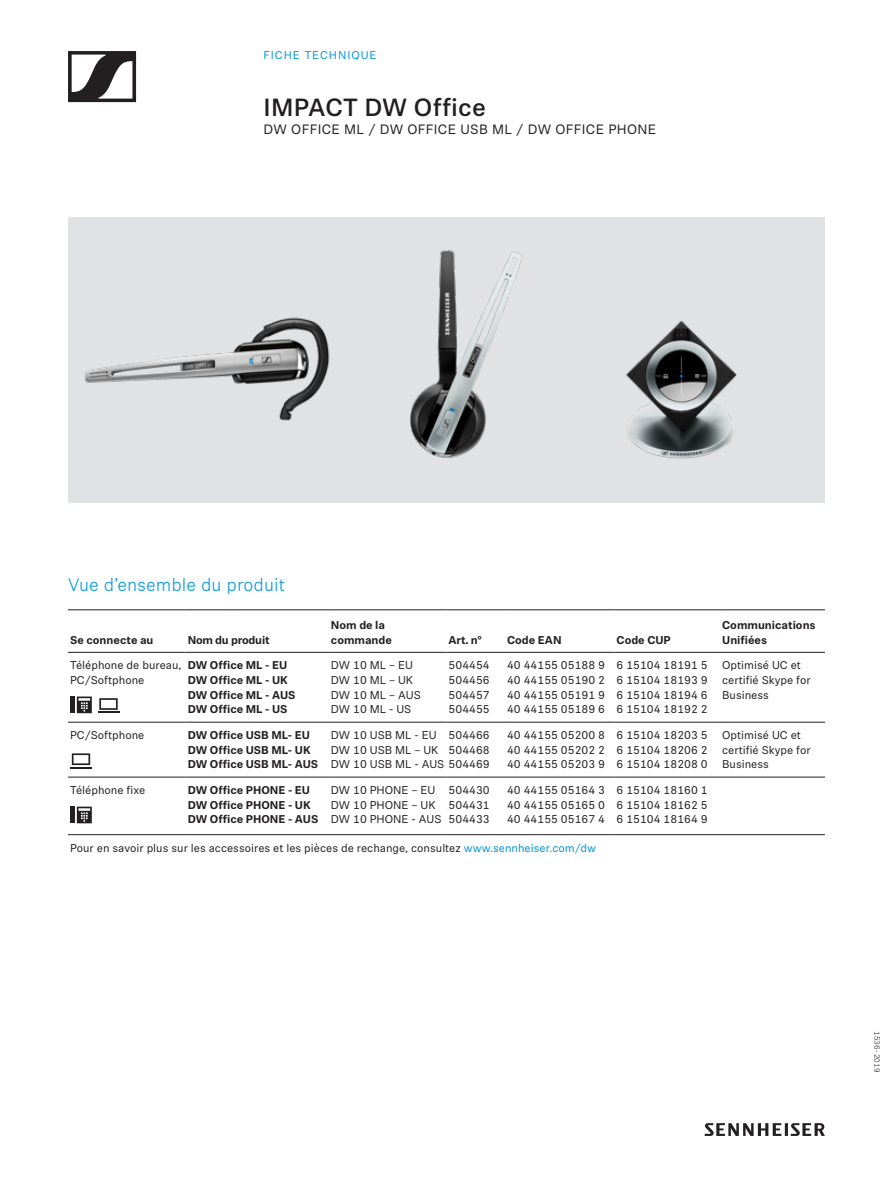
<style>
.page{position:relative;width:893px;height:1187px;background:#fff}
.page>*{position:absolute;margin:0;border:0;box-sizing:border-box;transform-origin:0 0}
.t1{font:500 24.75px "Sennheiser Neue";letter-spacing:.01em;color:#231f20}
.Leadtext{font:300 18px "Sennheiser Neue";color:#0098da}
.t2{font:13.5px "Sennheiser Neue";letter-spacing:.025em;color:#231f20}
.Smalltext_Table{font:11.25px/14.7px "Sennheiser Neue";color:#231f20}
.Smalltext_Table-2{font:700 11.25px/14.7px "Sennheiser Neue";color:#231f20}
.Pageheader___Capital{font:11.25px "Sennheiser Neue";letter-spacing:.08em;color:#0098da}
.Smalltext_Table-3{font:700 11.25px "Sennheiser Neue";letter-spacing:-.02em;color:#231f20}
.t3{font:7.5px "Sennheiser Neue Monospaced";color:#231f20}
.s1{color:#0096d6}
</style>
<div class="page">
<img style="left:68px;top:218px;width:238px;height:284px">
<img style="left:306px;top:218px;width:284px;height:284px">
<img style="left:541px;top:218px;width:283px;height:283px">
<hr style="left:68px;top:609px;width:118px;height:1px;background:#231f20">
<hr style="left:186px;top:609px;width:143px;height:1px;background:#231f20">
<hr style="left:329px;top:609px;width:117px;height:1px;background:#231f20">
<hr style="left:446px;top:609px;width:59px;height:1px;background:#231f20">
<hr style="left:505px;top:609px;width:109px;height:1px;background:#231f20">
<hr style="left:614px;top:609px;width:106px;height:1px;background:#231f20">
<hr style="left:720px;top:609px;width:105px;height:1px;background:#231f20">
<hr style="left:68px;top:652px;width:118px;height:1px;background:#231f20">
<hr style="left:186px;top:652px;width:143px;height:1px;background:#231f20">
<hr style="left:68px;top:722px;width:118px;height:1px;background:#231f20">
<hr style="left:186px;top:722px;width:143px;height:1px;background:#231f20">
<hr style="left:68px;top:776px;width:118px;height:1px;background:#231f20">
<hr style="left:186px;top:776px;width:143px;height:1px;background:#231f20">
<hr style="left:329px;top:776px;width:117px;height:1px;background:#231f20">
<hr style="left:446px;top:776px;width:59px;height:1px;background:#231f20">
<hr style="left:505px;top:776px;width:109px;height:1px;background:#231f20">
<hr style="left:614px;top:776px;width:106px;height:1px;background:#231f20">
<hr style="left:720px;top:776px;width:105px;height:1px;background:#231f20">
<hr style="left:68px;top:834px;width:118px;height:1px;background:#231f20">
<hr style="left:186px;top:834px;width:143px;height:1px;background:#231f20">
<hr style="left:329px;top:834px;width:117px;height:1px;background:#231f20">
<hr style="left:446px;top:834px;width:59px;height:1px;background:#231f20">
<hr style="left:505px;top:834px;width:109px;height:1px;background:#231f20">
<hr style="left:614px;top:834px;width:106px;height:1px;background:#231f20">
<hr style="left:720px;top:834px;width:105px;height:1px;background:#231f20">
<hr style="left:329px;top:652px;width:117px;height:1px;background:#231f20">
<hr style="left:446px;top:652px;width:59px;height:1px;background:#231f20">
<hr style="left:505px;top:652px;width:109px;height:1px;background:#231f20">
<hr style="left:614px;top:652px;width:106px;height:1px;background:#231f20">
<hr style="left:720px;top:652px;width:105px;height:1px;background:#231f20">
<hr style="left:329px;top:722px;width:117px;height:1px;background:#231f20">
<hr style="left:446px;top:722px;width:59px;height:1px;background:#231f20">
<hr style="left:505px;top:722px;width:109px;height:1px;background:#231f20">
<hr style="left:614px;top:722px;width:106px;height:1px;background:#231f20">
<hr style="left:720px;top:722px;width:105px;height:1px;background:#231f20">
<div style="left:70px;top:696px;width:5px;height:17px;background:#231f20"></div>
<svg style="left:77px;top:696px;width:15px;height:17px"></svg>
<svg style="left:99px;top:698px;width:19px;height:11px"></svg>
<hr style="left:98px;top:711px;width:21px;height:2px;background:#231f20">
<svg style="left:72px;top:753px;width:18px;height:12px"></svg>
<hr style="left:70px;top:766px;width:22px;height:2px;background:#231f20">
<div style="left:70px;top:806px;width:5px;height:17px;background:#231f20"></div>
<svg style="left:77px;top:806px;width:15px;height:17px"></svg>
<svg style="left:68px;top:51px;width:68px;height:51px"></svg>
<svg style="left:705px;top:1123px;width:120px;height:12px"></svg>
<p class="Pageheader___Capital" style="left:264px;top:47px;width:114px">FICHE TECHNIQUE</p>
<p class="t1" style="left:264px;top:90px;width:224px">IMPACT DW Office</p>
<p class="t2" style="left:264px;top:120px;width:394px">DW OFFICE ML / DW OFFICE USB ML / DW OFFICE PHONE</p>
<p class="Leadtext" style="left:68px;top:573px;width:218px">Vue d’ensemble du produit</p>
<p class="Smalltext_Table-2" style="left:70px;top:632px;width:85px">Se connecte au</p>
<p class="Smalltext_Table-3" style="left:188px;top:631px;width:83px">Nom du produit</p>
<p class="Smalltext_Table" style="left:70px;top:657px;width:113px">Téléphone de bureau,<br>PC/Softphone</p>
<p class="Smalltext_Table-2" style="left:188px;top:657px;width:101px">DW Office ML - EU</p>
<p class="Smalltext_Table-2" style="left:188px;top:672px;width:102px">DW Office ML - UK</p>
<p class="Smalltext_Table-2" style="left:188px;top:686px;width:109px">DW Office ML - AUS</p>
<p class="Smalltext_Table-2" style="left:188px;top:701px;width:101px">DW Office ML - US</p>
<p class="Smalltext_Table" style="left:70px;top:727px;width:76px">PC/Softphone</p>
<p class="Smalltext_Table-2" style="left:188px;top:727px;width:124px">DW Office USB ML- EU</p>
<p class="Smalltext_Table-2" style="left:188px;top:742px;width:124px">DW Office USB ML- UK</p>
<p class="Smalltext_Table-2" style="left:188px;top:756px;width:132px">DW Office USB ML- AUS</p>
<p class="Smalltext_Table" style="left:70px;top:782px;width:77px">Téléphone fixe</p>
<p class="Smalltext_Table-2" style="left:188px;top:782px;width:124px">DW Office PHONE - EU</p>
<p class="Smalltext_Table-2" style="left:188px;top:796px;width:124px">DW Office PHONE - UK</p>
<p class="Smalltext_Table-2" style="left:188px;top:811px;width:132px">DW Office PHONE - AUS</p>
<p class="Smalltext_Table-2" style="left:331px;top:617px;width:63px">Nom de la commande</p>
<p class="Smalltext_Table" style="left:331px;top:657px;width:84px">DW 10 ML – EU</p>
<p class="Smalltext_Table" style="left:331px;top:672px;width:84px">DW 10 ML – UK</p>
<p class="Smalltext_Table" style="left:331px;top:686px;width:91px">DW 10 ML – AUS</p>
<p class="Smalltext_Table" style="left:331px;top:701px;width:82px">DW 10 ML - US</p>
<p class="Smalltext_Table-2" style="left:449px;top:632px;width:35px">Art. n°</p>
<p class="Smalltext_Table-2" style="left:507px;top:632px;width:56px">Code EAN</p>
<p class="Smalltext_Table-2" style="left:617px;top:632px;width:56px">Code CUP</p>
<p class="Smalltext_Table" style="left:449px;top:657px;width:43px">504454</p>
<p class="Smalltext_Table" style="left:449px;top:672px;width:43px">504456</p>
<p class="Smalltext_Table" style="left:449px;top:686px;width:43px">504457</p>
<p class="Smalltext_Table" style="left:449px;top:701px;width:43px">504455</p>
<p class="Smalltext_Table" style="left:507px;top:657px;width:99px">40 44155 05188 9</p>
<p class="Smalltext_Table" style="left:507px;top:672px;width:99px">40 44155 05190 2</p>
<p class="Smalltext_Table" style="left:507px;top:686px;width:99px">40 44155 05191 9</p>
<p class="Smalltext_Table" style="left:507px;top:701px;width:99px">40 44155 05189 6</p>
<p class="Smalltext_Table" style="left:617px;top:657px;width:93px">6 15104 18191 5</p>
<p class="Smalltext_Table" style="left:617px;top:672px;width:93px">6 15104 18193 9</p>
<p class="Smalltext_Table" style="left:617px;top:686px;width:93px">6 15104 18194 6</p>
<p class="Smalltext_Table" style="left:617px;top:701px;width:93px">6 15104 18192 2</p>
<p class="Smalltext_Table" style="left:331px;top:727px;width:107px">DW 10 USB ML - EU</p>
<p class="Smalltext_Table" style="left:331px;top:741px;width:109px">DW 10 USB ML – UK</p>
<p class="Smalltext_Table" style="left:331px;top:756px;width:160px">DW 10 USB ML - AUS 504469</p>
<p class="Smalltext_Table" style="left:449px;top:727px;width:43px">504466</p>
<p class="Smalltext_Table" style="left:449px;top:741px;width:43px">504468</p>
<p class="Smalltext_Table" style="left:507px;top:727px;width:99px">40 44155 05200 8</p>
<p class="Smalltext_Table" style="left:507px;top:741px;width:99px">40 44155 05202 2</p>
<p class="Smalltext_Table" style="left:507px;top:756px;width:99px">40 44155 05203 9</p>
<p class="Smalltext_Table" style="left:617px;top:727px;width:93px">6 15104 18203 5</p>
<p class="Smalltext_Table" style="left:617px;top:741px;width:93px">6 15104 18206 2</p>
<p class="Smalltext_Table" style="left:617px;top:756px;width:93px">6 15104 18208 0</p>
<p class="Smalltext_Table" style="left:331px;top:782px;width:106px">DW 10 PHONE – EU</p>
<p class="Smalltext_Table" style="left:331px;top:796px;width:106px">DW 10 PHONE – UK</p>
<p class="Smalltext_Table" style="left:331px;top:811px;width:112px">DW 10 PHONE - AUS</p>
<p class="Smalltext_Table" style="left:449px;top:782px;width:43px">504430</p>
<p class="Smalltext_Table" style="left:449px;top:796px;width:43px">504431</p>
<p class="Smalltext_Table" style="left:449px;top:811px;width:43px">504433</p>
<p class="Smalltext_Table" style="left:507px;top:782px;width:99px">40 44155 05164 3</p>
<p class="Smalltext_Table" style="left:507px;top:796px;width:99px">40 44155 05165 0</p>
<p class="Smalltext_Table" style="left:507px;top:811px;width:99px">40 44155 05167 4</p>
<p class="Smalltext_Table" style="left:617px;top:782px;width:93px">6 15104 18160 1</p>
<p class="Smalltext_Table" style="left:617px;top:796px;width:93px">6 15104 18162 5</p>
<p class="Smalltext_Table" style="left:617px;top:811px;width:93px">6 15104 18164 9</p>
<p class="Smalltext_Table" style="left:70px;top:839px;width:527px">Pour en savoir plus sur les accessoires et les pièces de rechange, consultez <span class="s1">www.sennheiser.com/dw</span></p>
<p class="Smalltext_Table-2" style="left:722px;top:617px;width:95px">Communications<br>Unifiées</p>
<p class="Smalltext_Table" style="left:722px;top:657px;width:90px">Optimisé UC et certifié Skype for<br>Business</p>
<p class="Smalltext_Table" style="left:722px;top:727px;width:90px">Optimisé UC et certifié Skype for<br>Business</p>
<p class="t3" style="left:882px;top:1030px;width:43px;rotate:90deg">1536-2019</p>
</div>
